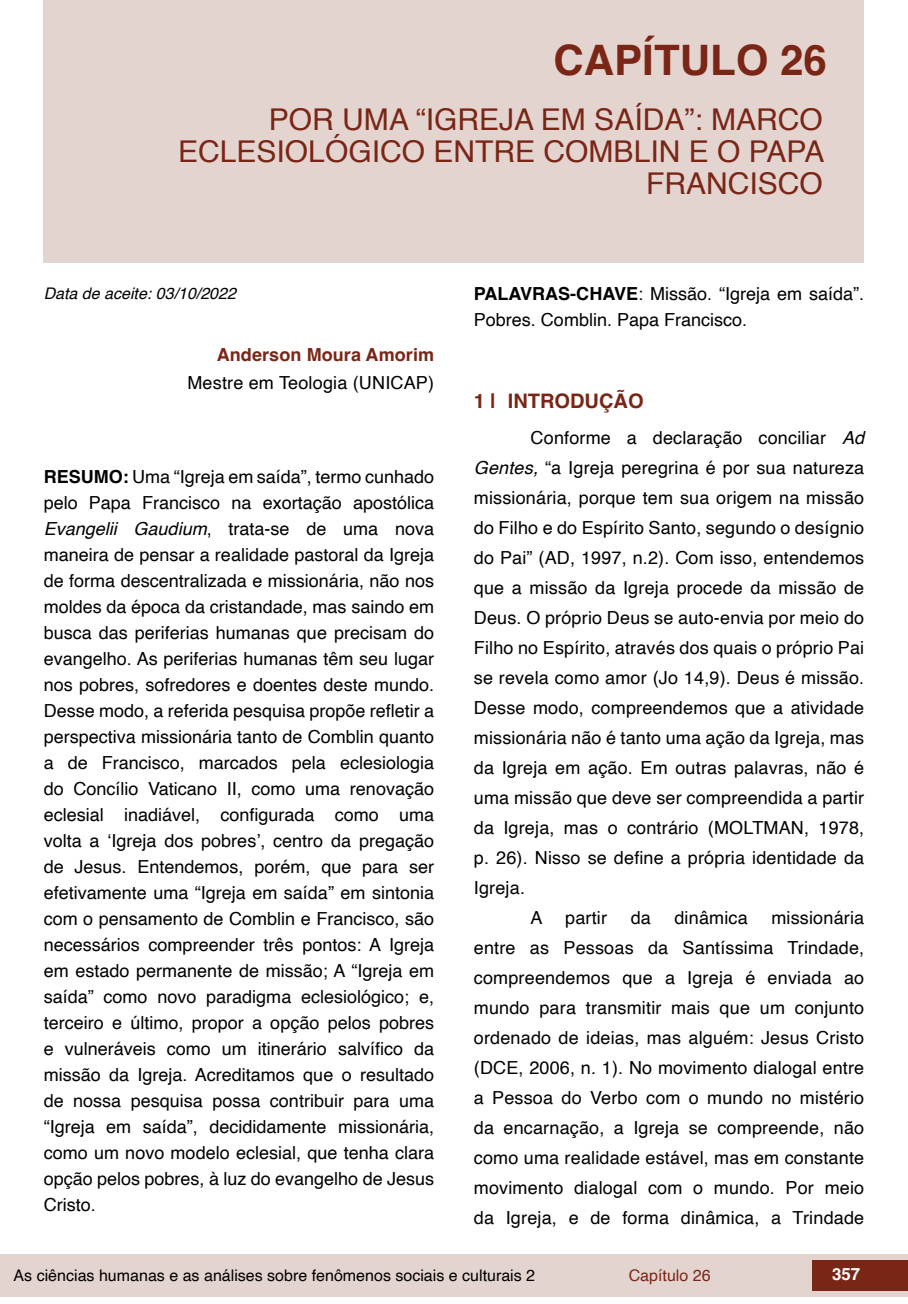
<style>
.page{position:relative;width:908px;height:1304px;background:#fff}
.page>*{position:absolute;margin:0;border:0;box-sizing:border-box;transform-origin:0 0}
.t1{font:700 42px "Helvetica";color:#7a2616}
.t2{font:30px/32px "Helvetica";color:#7a2616;text-align:right}
.t3{font:700 20px "Helvetica";color:#7a2616}
.t4{font:18px/26px "Helvetica";letter-spacing:.01em;color:#000;text-align:justify}
.t5{font:700 18px "Helvetica";letter-spacing:.005em;color:#7a2616}
.t6{font:700 16.8px "Helvetica";color:#fff}
.t7{font:16px "Helvetica";color:#000}
.t8{font:italic 16px "Helvetica";color:#000}
.t9{font:16px "Helvetica";color:#7a2616}
.s1{font-weight:700}
.s2{font-style:italic}
</style>
<div class="page">
<div style="left:0;top:1254px;width:906px;height:43px;background:#e4d4d0"></div>
<div style="left:812px;top:1261px;width:95px;height:30px;background:#7a2616"></div>
<div style="left:44px;top:0;width:819px;height:263px;background:#e4d4d0"></div>
<h1 class="t1" style="left:553px;top:35px;width:275px">CAPÍTULO 26</h1>
<h2 class="t2" style="left:178px;top:104px;width:647px">POR UMA “IGREJA EM SAÍDA”: MARCO<br>ECLESIOLÓGICO ENTRE COMBLIN E O PAPA<br>FRANCISCO</h2>
<p class="t8" style="left:44px;top:280px;width:194px">Data de aceite: 03/10/2022</p>
<p class="t5" style="left:217px;top:344px;width:219px">Anderson Moura Amorim</p>
<p class="t4" style="left:187px;top:370px;width:248px">Mestre em Teologia (UNICAP)</p>
<p class="t4" style="left:44px;top:464px;width:392px"><span class="s1">RESUMO:</span> Uma “Igreja em saída”, termo cunhado pelo Papa Francisco na exortação apostólica <span class="s2">Evangelii Gaudium</span>, trata-se de uma nova maneira de pensar a realidade pastoral da Igreja de forma descentralizada e missionária, não nos moldes da época da cristandade, mas saindo em busca das periferias humanas que precisam do evangelho. As periferias humanas têm seu lugar nos pobres, sofredores e doentes deste mundo.<br>Desse modo, a referida pesquisa propõe refletir a perspectiva missionária tanto de Comblin quanto a de Francisco, marcados pela eclesiologia do Concílio Vaticano II, como uma renovação eclesial inadiável, configurada como uma volta a ‘Igreja dos pobres’, centro da pregação de Jesus. Entendemos, porém, que para ser efetivamente uma “Igreja em saída” em sintonia com o pensamento de Comblin e Francisco, são necessários compreender três pontos: A Igreja em estado permanente de missão; A “Igreja em saída” como novo paradigma eclesiológico; e, terceiro e último, propor a opção pelos pobres e vulneráveis como um itinerário salvífico da missão da Igreja. Acreditamos que o resultado de nossa pesquisa possa contribuir para uma “Igreja em saída”, decididamente missionária, como um novo modelo eclesial, que tenha clara opção pelos pobres, à luz do evangelho de Jesus Cristo.</p>
<p class="t4" style="left:473px;top:281px;width:392px"><span class="s1">PALAVRAS-CHAVE</span>: Missão. “Igreja em saída”.<br>Pobres. Comblin. Papa Francisco.</p>
<p class="t3" style="left:473px;top:389px;width:171px">1 | INTRODUÇÃO</p>
<p class="t4" style="left:530px;top:425px;width:335px">Conforme a declaração conciliar <span class="s2">Ad</span></p>
<p class="t4" style="left:473px;top:455px;width:392px"><span class="s2">Gentes,</span> “a Igreja peregrina é por sua natureza</p>
<p class="t4" style="left:473px;top:485px;width:392px">missionária, porque tem sua origem na missão</p>
<p class="t4" style="left:473px;top:515px;width:392px">do Filho e do Espírito Santo, segundo o desígnio</p>
<p class="t4" style="left:473px;top:545px;width:391px">do Pai” (AD, 1997, n.2). Com isso, entendemos</p>
<p class="t4" style="left:473px;top:575px;width:392px">que a missão da Igreja procede da missão de</p>
<p class="t4" style="left:473px;top:605px;width:391px">Deus. O próprio Deus se auto‐envia por meio do</p>
<p class="t4" style="left:473px;top:635px;width:391px">Filho no Espírito, através dos quais o próprio Pai</p>
<p class="t4" style="left:473px;top:665px;width:392px">se revela como amor (Jo 14,9). Deus é missão.</p>
<p class="t4" style="left:473px;top:695px;width:391px">Desse modo, compreendemos que a atividade</p>
<p class="t4" style="left:473px;top:725px;width:391px">missionária não é tanto uma ação da Igreja, mas</p>
<p class="t4" style="left:473px;top:755px;width:392px">da Igreja em ação. Em outras palavras, não é</p>
<p class="t4" style="left:473px;top:785px;width:392px">uma missão que deve ser compreendida a partir</p>
<p class="t4" style="left:473px;top:815px;width:392px">da Igreja, mas o contrário (MOLTMAN, 1978,</p>
<p class="t4" style="left:473px;top:845px;width:391px">p. 26). Nisso se define a própria identidade da</p>
<p class="t4" style="left:473px;top:875px;width:53px">Igreja.</p>
<p class="t4" style="left:530px;top:905px;width:14px">A</p>
<p class="t4" style="left:565px;top:905px;width:43px">partir</p>
<p class="t4" style="left:630px;top:905px;width:22px">da</p>
<p class="t4" style="left:674px;top:905px;width:75px">dinâmica</p>
<p class="t4" style="left:473px;top:903px;width:392px;line-height:30px;text-indent:297px">missionária entre as Pessoas da Santíssima Trindade, compreendemos que a Igreja é enviada ao mundo para transmitir mais que um conjunto ordenado de ideias, mas alguém: Jesus Cristo (DCE, 2006, n. 1). No movimento dialogal entre a Pessoa do Verbo com o mundo no mistério da encarnação, a Igreja se compreende, não como uma realidade estável, mas em constante movimento dialogal com o mundo. Por meio da Igreja, e de forma dinâmica, a Trindade</p>
<p class="t7" style="left:14px;top:1263px;width:523px">As ciências humanas e as análises sobre fenômenos sociais e culturais 2</p>
<p class="t9" style="left:628px;top:1263px;width:83px">Capítulo 26</p>
<p class="t6" style="left:831px;top:1264px;width:30px">357</p>
</div>
